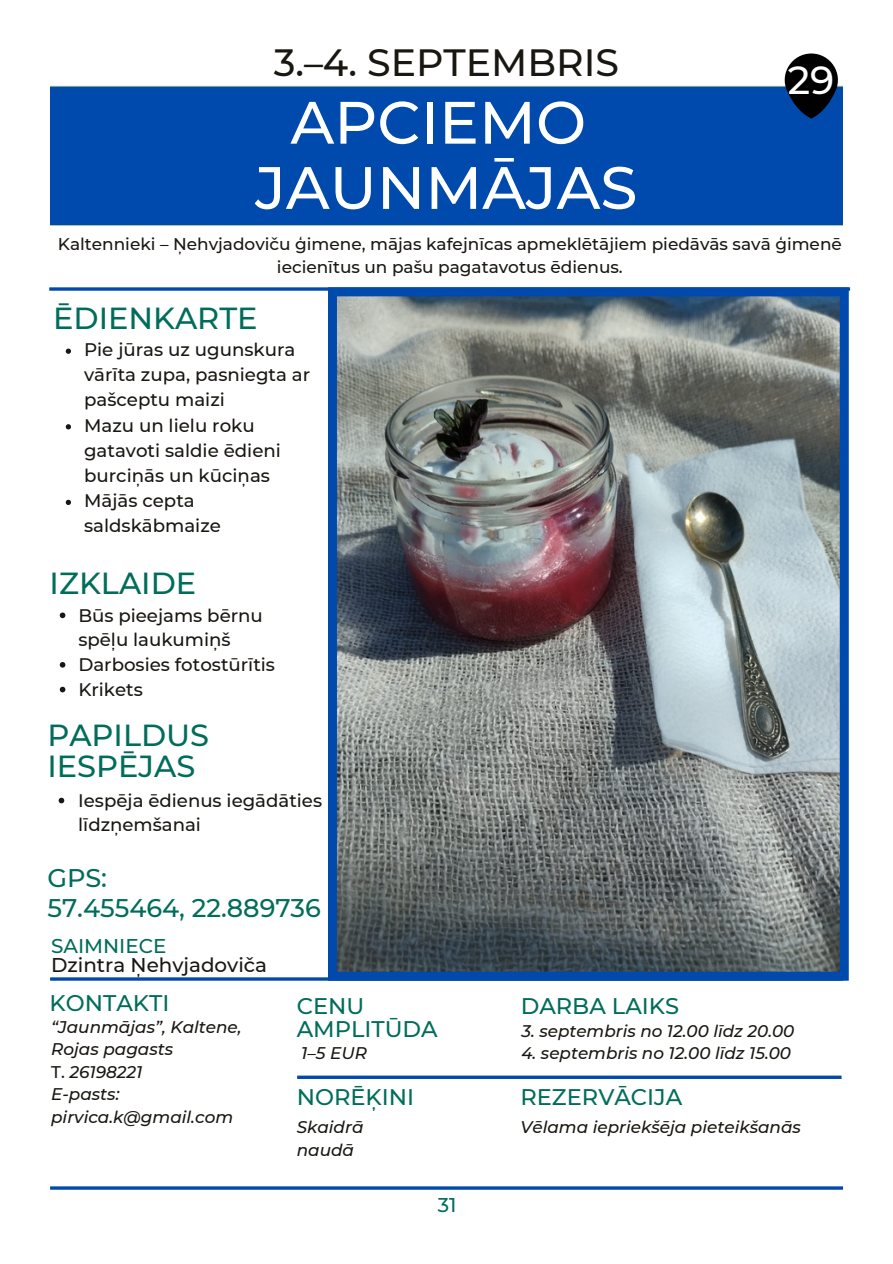
<style>
.page{position:relative;width:893px;height:1264px;background:#fff}
.page>*{position:absolute;margin:0;border:0;box-sizing:border-box;transform-origin:0 0}
.t1{font:500 59.7px "Montserrat";color:#fff}
.t2{font:500 39px "Montserrat";color:#fff}
.t3{font:500 37.95px "Montserrat";color:#191711}
.t4{font:500 30.45px/30.3px "Montserrat";color:#006d5a}
.t5{font:500 25.5px "Montserrat";color:#006d5a}
.t6{font:500 22.5px/22.5px "Montserrat";color:#006d5a}
.t7{font:500 19.8px "Montserrat";color:#191711}
.t8{font:500 19.8px "Montserrat";color:#006d5a}
.t9{font:500 18.15px/25.2px "Montserrat";color:#191711}
.t10{font:500 16.95px/23.5px "Montserrat";color:#191711;text-align:center}
.t11{font:italic 500 16.8px/22.5px "Montserrat";color:#191711}
.s1{font-style:normal}
</style>
<div class="page">
<hr style="left:50px;top:86px;width:793px;height:3px;background:#7aa48c">
<svg style="left:50px;top:222px;width:793px;height:4px;background:#5486b0"></svg>
<svg style="left:49px;top:287px;width:801px;height:4px"></svg>
<hr style="left:50px;top:977px;width:793px;height:3px;background:#004aad">
<hr style="left:50px;top:1186px;width:793px;height:3px;background:#004aad">
<hr style="left:297px;top:1075px;width:544px;height:3px;background:#004aad">
<div style="left:50px;top:88px;width:792px;height:136px;background:#004aad"></div>
<img style="left:328px;top:287px;width:520px;height:693px">
<svg style="left:66px;top:348px;width:5px;height:6px"></svg>
<svg style="left:66px;top:424px;width:5px;height:5px"></svg>
<svg style="left:66px;top:500px;width:5px;height:5px"></svg>
<svg style="left:60px;top:612px;width:5px;height:6px"></svg>
<svg style="left:60px;top:662px;width:5px;height:5px"></svg>
<svg style="left:60px;top:686px;width:5px;height:6px"></svg>
<svg style="left:59px;top:797px;width:5px;height:6px"></svg>
<svg style="left:779px;top:53px;width:64px;height:66px"></svg>
<p class="t3" style="left:274px;top:39px;width:347px">3.–4. SEPTEMBRIS</p>
<p class="t1" style="left:290px;top:86px;width:297px">APCIEMO</p>
<p class="t1" style="left:255px;top:151px;width:383px">JAUNMĀJAS</p>
<p class="t10" style="left:58px;top:232px;width:785px">Kaltennieki – Ņehvjadoviču ģimene, mājas kafejnīcas apmeklētājiem piedāvās savā ģimenē iecienītus un pašu pagatavotus ēdienus.</p>
<p class="t2" style="left:787px;top:56px;width:48px">29</p>
<p class="t4" style="left:53px;top:303px;width:206px">ĒDIENKARTE</p>
<p class="t9" style="left:84px;top:337px;width:228px">Pie jūras uz ugunskura vārīta zupa, pasniegta ar pašceptu maizi</p>
<p class="t9" style="left:84px;top:412px;width:198px">Mazu un lielu roku gatavoti saldie ēdieni burciņās un kūciņas</p>
<p class="t9" style="left:84px;top:488px;width:138px">Mājās cepta saldskābmaize</p>
<p class="t4" style="left:50px;top:567px;width:148px">IZKLAIDE</p>
<p class="t9" style="left:78px;top:602px;width:186px;line-height:24.8px">Būs pieejams bērnu spēļu laukumiņš</p>
<p class="t9" style="left:78px;top:652px;width:198px">Darbosies fotostūrītis</p>
<p class="t9" style="left:78px;top:676px;width:66px">Krikets</p>
<p class="t4" style="left:47px;top:720px;width:163px">PAPILDUS<br>IESPĒJAS</p>
<p class="t9" style="left:78px;top:787px;width:245px;line-height:24.8px">Iespēja ēdienus iegādāties līdzņemšanai</p>
<p class="t5" style="left:47px;top:862px;width:61px">GPS:</p>
<p class="t5" style="left:47px;top:892px;width:275px">57.455464, 22.889736</p>
<p class="t8" style="left:51px;top:933px;width:117px">SAIMNIECE</p>
<p class="t7" style="left:51px;top:952px;width:217px">Dzintra Ņehvjadoviča</p>
<p class="t6" style="left:50px;top:991px;width:121px">KONTAKTI</p>
<p class="t11" style="left:51px;top:1015px;width:192px">“Jaunmājas”, Kaltene,</p>
<p class="t11" style="left:51px;top:1038px;width:124px">Rojas pagasts</p>
<p class="t11" style="left:51px;top:1060px;width:93px"><span class="s1">T.</span> 26198221</p>
<p class="t11" style="left:51px;top:1083px;width:70px">E-pasts:</p>
<p class="t11" style="left:51px;top:1105px;width:184px">pirvica.k@gmail.com</p>
<p class="t6" style="left:297px;top:995px;width:142px">CENU<br>AMPLITŪDA</p>
<p class="t11" style="left:301px;top:1041px;width:67px">1–5 EUR</p>
<p class="t6" style="left:297px;top:1086px;width:119px">NORĒĶINI</p>
<p class="t11" style="left:297px;top:1116px;width:68px">Skaidrā naudā</p>
<p class="t8" style="left:437px;top:1192px;width:20px">31</p>
<p class="t6" style="left:520px;top:995px;width:160px">DARBA LAIKS</p>
<p class="t11" style="left:521px;top:1019px;width:274px">3. septembris no 12.00 līdz 20.00</p>
<p class="t11" style="left:521px;top:1042px;width:271px">4. septembris no 12.00 līdz 15.00</p>
<p class="t6" style="left:520px;top:1086px;width:163px">REZERVĀCIJA</p>
<p class="t11" style="left:520px;top:1116px;width:282px">Vēlama iepriekšēja pieteikšanās</p>
</div>
